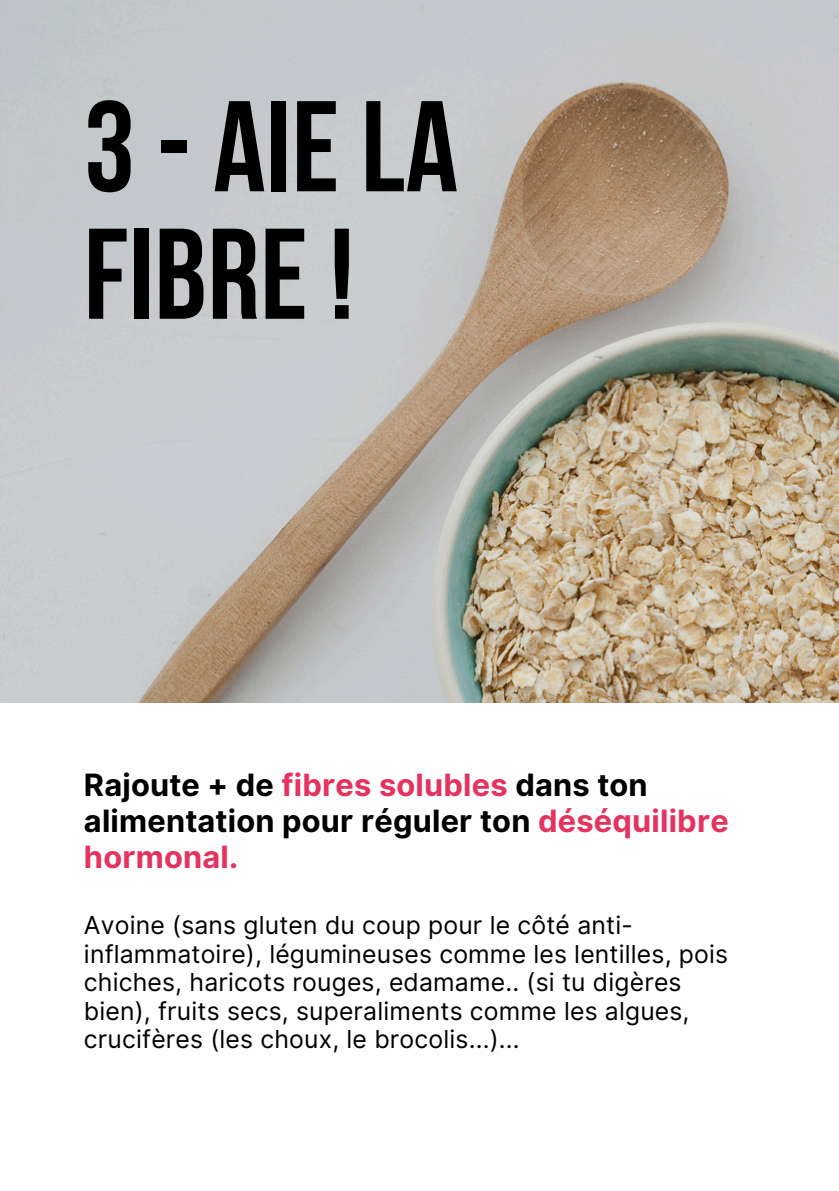
<style>
.page{position:relative;width:839px;height:1191px;background:#fff}
.page>*{position:absolute;margin:0;border:0;box-sizing:border-box;transform-origin:0 0}
.t1{font:700 128.8px/127.6px "Bebas Neue";letter-spacing:.005em;color:#000}
.t2{font:700 30.8px/36px "Inter";letter-spacing:.01em;color:#000}
.t3{font:24.8px/28.6px "Inter";letter-spacing:.005em;color:#000}
.s1{color:#e53360}
</style>
<div class="page">
<img style="left:0;top:0;width:838px;height:702px">
<p class="t1" style="left:84px;top:95px;width:375px">3-AIELA<br>FIBRE !</p>
<h1 class="t2" style="left:84px;top:767px;width:646px">Rajoute + de <span class="s1">fibres solubles</span> dans ton alimentation pour réguler ton <span class="s1">déséquilibre hormonal.</span></h1>
<h2 class="t3" style="left:84px;top:911px;width:645px">Avoine (sans gluten du coup pour le côté anti&shy;inflammatoire), légumineuses comme les lentilles, pois chiches, haricots rouges, edamame.. (si tu digères bien), fruits secs, superaliments comme les algues, crucifères (les choux, le brocolis...)...</h2>
</div>
